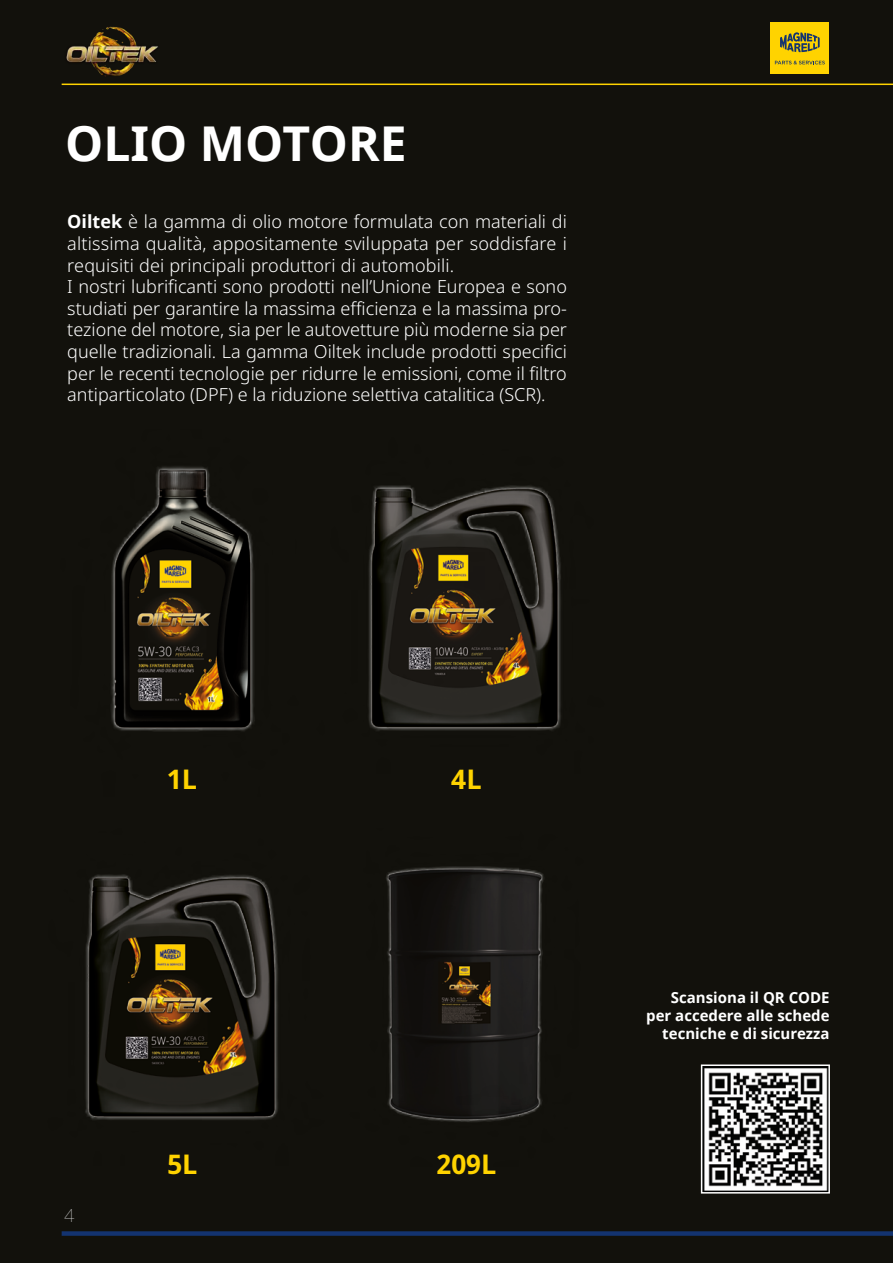
<style>
.page{position:relative;width:893px;height:1263px;background:#12110c}
.page>*{position:absolute;margin:0;border:0;box-sizing:border-box;transform-origin:0 0}
.t1{font:700 48px "Noto Sans";color:#fff}
.t2{font:700 27px "Noto Sans";color:#ffd300}
.P1{font:300 18px/21.6px "Noto Sans";color:#fff;text-align:justify}
.t3{font:100 18px "Noto Sans";color:#d0d0d0}
.t4{font:700 15px/18px "Noto Sans";color:#fff;text-align:right}
.s1{font-weight:700}
</style>
<div class="page">
<img style="left:386px;top:866px;width:158px;height:256px">
<img style="left:85px;top:874px;width:193px;height:246px">
<img style="left:368px;top:485px;width:193px;height:246px">
<img style="left:111px;top:466px;width:144px;height:266px">
<img style="left:704px;top:1067px;width:123px;height:123px">
<div style="left:701px;top:1064px;width:129px;height:129px;border:2px solid #fff"></div>
<div style="left:770px;top:23px;width:59px;height:51px;background:#ffd300"></div>
<svg style="left:780px;top:32px;width:40px;height:20px"></svg>
<svg style="left:775px;top:61px;width:50px;height:3px"></svg>
<hr style="left:62px;top:84px;width:831px;height:1px;background:#ffd300">
<img style="left:66px;top:26px;width:92px;height:51px">
<div style="left:62px;top:1231px;width:831px;height:5px;background:#133370"></div>
<h2 class="t1" style="left:65px;top:109px;width:343px">OLIO MOTORE</h2>
<p class="P1" style="left:67px;top:212px;width:501px"><span class="s1">Oiltek</span> è la gamma di olio motore formulata con materiali di altissima qualità, appositamente sviluppata per soddisfare i requisiti dei principali produttori di automobili.</p>
<p class="P1" style="left:67px;top:276px;width:501px">I nostri lubrificanti sono prodotti nell’Unione Europea e sono studiati per garantire la massima efficienza e la massima pro&shy;tezione del motore, sia per le autovetture più moderne sia per quelle tradizionali. La gamma Oiltek include prodotti specifici per le recenti tecnologie per ridurre le emissioni, come il filtro antiparticolato (DPF) e la riduzione selettiva catalitica (SCR).</p>
<h3 class="t2" style="left:167px;top:760px;width:32px">1L</h3>
<h3 class="t2" style="left:452px;top:760px;width:32px">4L</h3>
<p class="t3" style="left:64px;top:1203px;width:12px">4</p>
<h3 class="t2" style="left:167px;top:1145px;width:32px">5L</h3>
<h3 class="t2" style="left:436px;top:1145px;width:61px">209L</h3>
<p class="t4" style="left:646px;top:988px;width:185px">Scansiona il QR CODE per accedere alle schede tecniche e di sicurezza</p>
</div>
